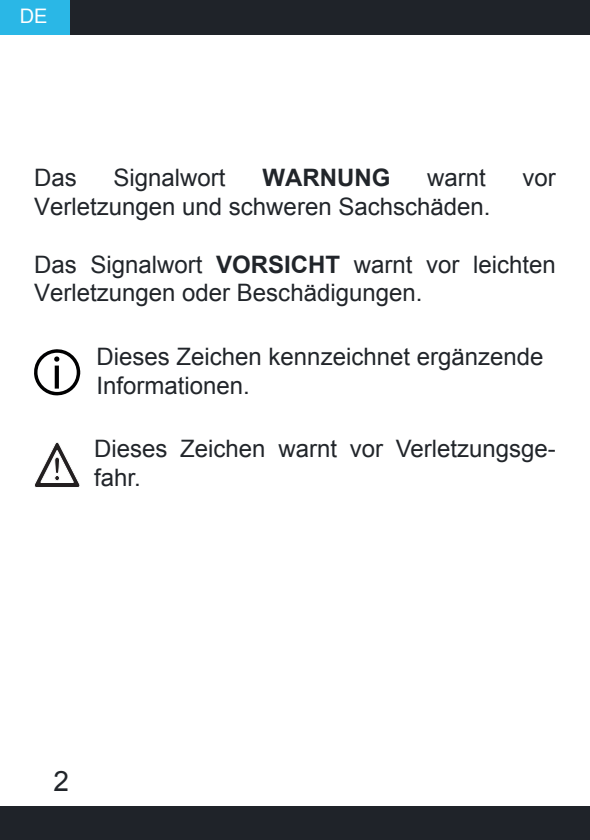
<style>
.page{position:relative;width:590px;height:840px;background:#fff}
.page>*{position:absolute;margin:0;border:0;box-sizing:border-box;transform-origin:0 0}
.t1{font:28px "Arial";color:#21252a}
.t2{font:24px/28.8px "Arial";color:#21252a}
.t3{font:700 24px "Arial";color:#21252a}
.t4{font:20px "Arial";color:#fff}
.s1{font-weight:700}
</style>
<div class="page">
<div style="left:0;top:0;width:590px;height:34px;background:#1f2329"></div>
<div style="left:0;top:0;width:70px;height:34px;background:#2ab7e6"></div>
<div style="left:0;top:806px;width:590px;height:33px;background:#1f2329"></div>
<svg style="left:34px;top:349px;width:46px;height:46px"></svg>
<svg style="left:34px;top:442px;width:46px;height:45px"></svg>
<div style="left:54px;top:474px;width:6px;height:7px;border:1px solid #fff;border-radius:50%"></div>
<p class="t4" style="left:20px;top:3px;width:29px">DE</p>
<p class="t2" style="left:34px;top:163px;width:44px">Das</p>
<p class="t2" style="left:113px;top:163px;width:114px">Signalwort</p>
<p class="t3" style="left:262px;top:162px;width:129px">WARNUNG</p>
<p class="t2" style="left:427px;top:163px;width:60px">warnt</p>
<p class="t2" style="left:522px;top:163px;width:35px">vor</p>
<p class="t2" style="left:34px;top:192px;width:458px">Verletzungen und schweren Sachschäden.</p>
<p class="t2" style="left:34px;top:250px;width:523px">Das Signalwort <span class="s1">VORSICHT</span> warnt vor leichten<br>Verletzungen oder Beschädigungen.</p>
<p class="t2" style="left:96px;top:342px;width:448px">Dieses Zeichen kennzeichnet ergänzende<br>Informationen.</p>
<p class="t2" style="left:94px;top:434px;width:463px">Dieses Zeichen warnt vor Verletzungsge&shy;fahr.</p>
<p class="t1" style="left:54px;top:762px;width:17px">2</p>
</div>
